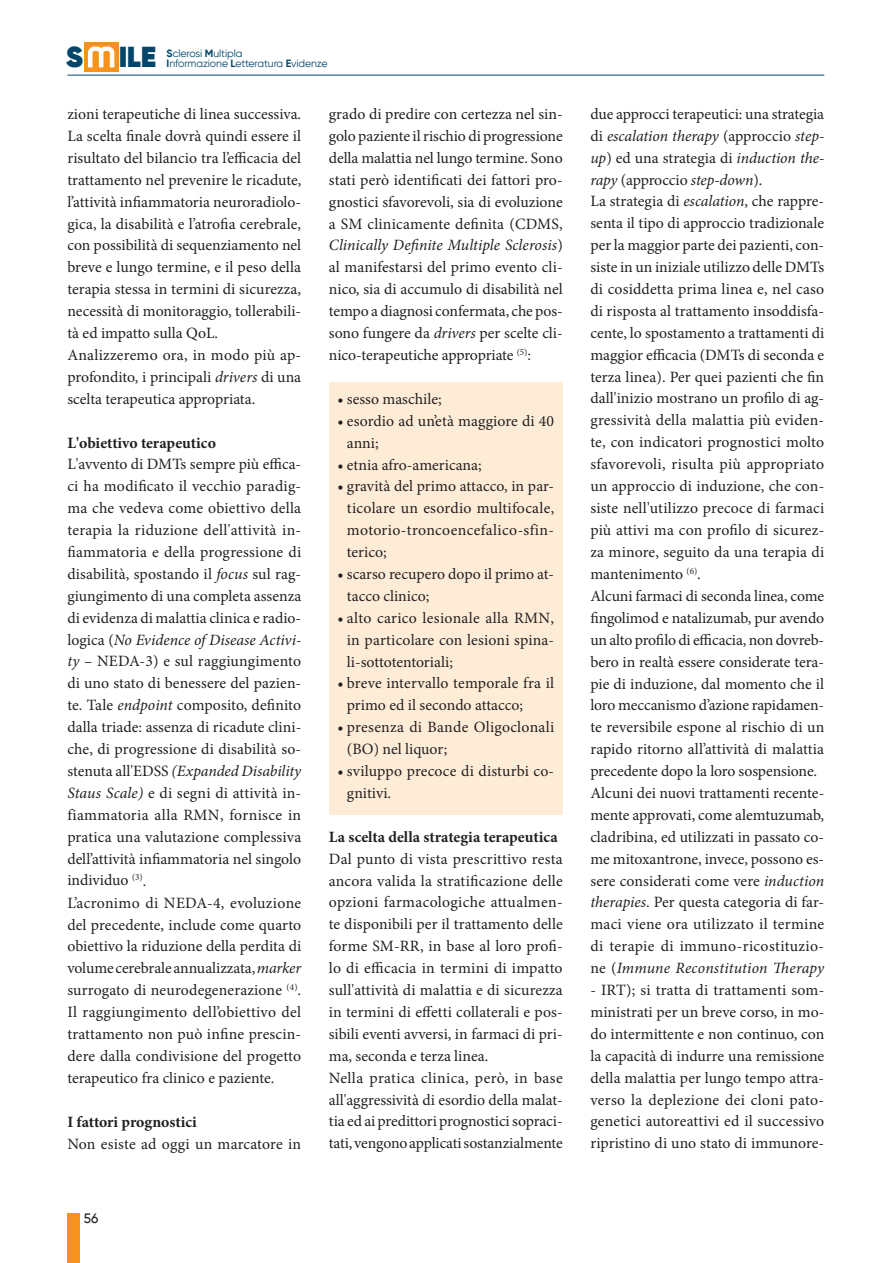
<style>
.page{position:relative;width:893px;height:1263px;background:#fff}
.page>*{position:absolute;margin:0;border:0;box-sizing:border-box;transform-origin:0 0}
.t1{font:800 28.8px "Gilroy";color:#04466a}
.t2{font:15.75px/21.9px "Minion Pro";letter-spacing:.005em;color:#231f20}
.t3{font:700 15.75px "Minion Pro";color:#231f20}
.t4{font:500 13.5px "Gilroy";color:#231f20}
.t5{font:10.5px "Gilroy";letter-spacing:-.01em;color:#04466a}
.s1{font-weight:700}
.s2{font-style:italic}
</style>
<div class="page">
<hr style="left:67px;top:75px;width:757px;height:1px;background:#04466a">
<div style="left:84px;top:43px;width:34px;height:29px;background:#f7931d"></div>
<svg style="left:87px;top:46px;width:28px;height:22px"></svg>
<div style="left:67px;top:1213px;width:13px;height:50px;background:#f7931d"></div>
<div style="left:329px;top:382px;width:234px;height:432px;background:#feecd7"></div>
<h1 class="t1" style="left:66px;top:39px;width:92px">S ILE</h1>
<p class="t5" style="left:167px;top:47px;width:77px"><span class="s1">S</span>clerosi <span class="s1">M</span>ultipla</p>
<p class="t5" style="left:167px;top:57px;width:162px"><span class="s1">I</span>nformazione <span class="s1">L</span>etteratura <span class="s1">E</span>videnze</p>
<p class="t2" style="left:67px;top:103px;width:235px">zioni terapeutiche di linea successiva.<br>La scelta finale dovrà quindi essere il risultato del bilancio tra l’efficacia del trattamento nel prevenire le ricadute, l’attività infiammatoria neuroradiolo&shy;gica, la disabilità e l’atrofia cerebrale, con possibilità di sequenziamento nel breve e lungo termine, e il peso della terapia stessa in termini di sicurezza, necessità di monitoraggio, tollerabili&shy;tà ed impatto sulla QoL.<br>Analizzeremo ora, in modo più ap&shy;profondito, i principali <span class="s2">drivers</span> di una scelta terapeutica appropriata.</p>
<p class="t3" style="left:67px;top:431px;width:150px">L'obiettivo terapeutico</p>
<p class="t2" style="left:67px;top:453px;width:235px">L'avvento di DMTs sempre più effica&shy;ci ha modificato il vecchio paradig&shy;ma che vedeva come obiettivo della terapia la riduzione dell'attività in&shy;fiammatoria e della progressione di disabilità, spostando il <span class="s2">focus</span> sul rag&shy;giungimento di una completa assenza di evidenza di malattia clinica e radio&shy;logica (<span class="s2">No Evidence of Disease Activi&shy;ty</span> – NEDA-3) e sul raggiungimento di uno stato di benessere del pazien&shy;te. Tale <span class="s2">endpoint</span> composito, definito dalla triade: assenza di ricadute clini&shy;che, di progressione di disabilità so&shy;stenuta all'EDSS <span class="s2">(Expanded Disability Staus Scale)</span> e di segni di attività in&shy;fiammatoria alla RMN, fornisce in pratica una valutazione complessiva dell’attività infiammatoria nel singolo individuo <sup>(3)</sup>.<br>L’acronimo di NEDA-4, evoluzione del precedente, include come quarto obiettivo la riduzione della perdita di volume cerebrale annualizzata, <span class="s2">marker </span>surrogato di neurodegenerazione <sup>(4)</sup>.<br>Il raggiungimento dell’obiettivo del trattamento non può infine prescin&shy;dere dalla condivisione del progetto terapeutico fra clinico e paziente.</p>
<p class="t3" style="left:67px;top:1110px;width:131px">I fattori prognostici</p>
<p class="t2" style="left:67px;top:1132px;width:235px">Non esiste ad oggi un marcatore in</p>
<p class="t4" style="left:84px;top:1210px;width:16px">56</p>
<p class="t2" style="left:329px;top:103px;width:235px;text-align:justify">grado di predire con certezza nel sin&shy;golo paziente il rischio di progressione della malattia nel lungo termine. Sono stati però identificati dei fattori pro&shy;gnostici sfavorevoli, sia di evoluzione a SM clinicamente definita (CDMS, <span class="s2">Clinically Definite Multiple Sclerosis</span>) al manifestarsi del primo evento cli&shy;nico, sia di accumulo di disabilità nel tempo a diagnosi confermata, che pos&shy;sono fungere da <span class="s2">drivers</span> per scelte cli&shy;nico-terapeutiche appropriate <sup>(5)</sup>:</p>
<p class="t2" style="left:337px;top:388px;width:106px">• sesso maschile;</p>
<p class="t2" style="left:347px;top:410px;width:209px;text-indent:-10px">• esordio ad un’età maggiore di 40 anni;</p>
<p class="t2" style="left:337px;top:454px;width:146px">• etnia afro-americana;</p>
<p class="t2" style="left:347px;top:475px;width:209px;text-align:justify;text-indent:-10px">• gravità del primo attacco, in par&shy;ticolare un esordio multifocale, motorio-troncoencefalico-sfin&shy;terico;</p>
<p class="t2" style="left:347px;top:563px;width:209px;text-indent:-10px">• scarso recupero dopo il primo at&shy;tacco clinico;</p>
<p class="t2" style="left:347px;top:607px;width:209px;text-align:justify;text-indent:-10px">• alto carico lesionale alla RMN, in particolare con lesioni spina&shy;li-sottotentoriali;</p>
<p class="t2" style="left:347px;top:672px;width:209px;text-indent:-10px">• breve intervallo temporale fra il primo ed il secondo attacco;</p>
<p class="t2" style="left:347px;top:716px;width:209px;text-indent:-10px">• presenza di Bande Oligoclonali (BO) nel liquor;</p>
<p class="t2" style="left:347px;top:760px;width:209px;text-indent:-10px">• sviluppo precoce di disturbi co&shy;gnitivi.</p>
<p class="t3" style="left:329px;top:825px;width:230px">La scelta della strategia terapeutica</p>
<p class="t2" style="left:329px;top:848px;width:235px">Dal punto di vista prescrittivo resta ancora valida la stratificazione delle opzioni farmacologiche attualmen&shy;te disponibili per il trattamento delle forme SM-RR, in base al loro profi&shy;lo di efficacia in termini di impatto sull'attività di malattia e di sicurezza in termini di effetti collaterali e pos&shy;sibili eventi avversi, in farmaci di pri&shy;ma, seconda e terza linea.<br>Nella pratica clinica, però, in base all'aggressività di esordio della malat&shy;tia ed ai predittori prognostici sopraci&shy;tati, vengono applicati sostanzialmente</p>
<p class="t2" style="left:590px;top:103px;width:235px">due approcci terapeutici: una strategia di <span class="s2">escalation therapy</span> (approccio <span class="s2">step&shy;up</span>) ed una strategia di <span class="s2">induction the&shy;rapy</span> (approccio <span class="s2">step-down</span>).<br>La strategia di <span class="s2">escalation</span>, che rappre&shy;senta il tipo di approccio tradizionale per la maggior parte dei pazienti, con&shy;siste in un iniziale utilizzo delle DMTs di cosiddetta prima linea e, nel caso di risposta al trattamento insoddisfa&shy;cente, lo spostamento a trattamenti di maggior efficacia (DMTs di seconda e terza linea). Per quei pazienti che fin dall'inizio mostrano un profilo di ag&shy;gressività della malattia più eviden&shy;te, con indicatori prognostici molto sfavorevoli, risulta più appropriato un approccio di induzione, che con&shy;siste nell'utilizzo precoce di farmaci più attivi ma con profilo di sicurez&shy;za minore, seguito da una terapia di mantenimento <sup>(6)</sup>.<br>Alcuni farmaci di seconda linea, come fingolimod e natalizumab, pur avendo un alto profilo di efficacia, non dovreb&shy;bero in realtà essere considerate tera&shy;pie di induzione, dal momento che il loro meccanismo d’azione rapidamen&shy;te reversibile espone al rischio di un rapido ritorno all’attività di malattia precedente dopo la loro sospensione.<br>Alcuni dei nuovi trattamenti recente&shy;mente approvati, come alemtuzumab, cladribina, ed utilizzati in passato co&shy;me mitoxantrone, invece, possono es&shy;sere considerati come vere <span class="s2">induction therapies</span>. Per questa categoria di far&shy;maci viene ora utilizzato il termine di terapie di immuno-ricostituzio&shy;ne (<span class="s2">Immune Reconstitution Therapy</span></p>
<p class="t2" style="left:590px;top:979px;width:235px;text-align:justify">- IRT); si tratta di trattamenti som&shy;ministrati per un breve corso, in mo&shy;do intermittente e non continuo, con la capacità di indurre una remissione della malattia per lungo tempo attra&shy;verso la deplezione dei cloni pato&shy;genetici autoreattivi ed il successivo ripristino di uno stato di immunore-</p>
</div>
